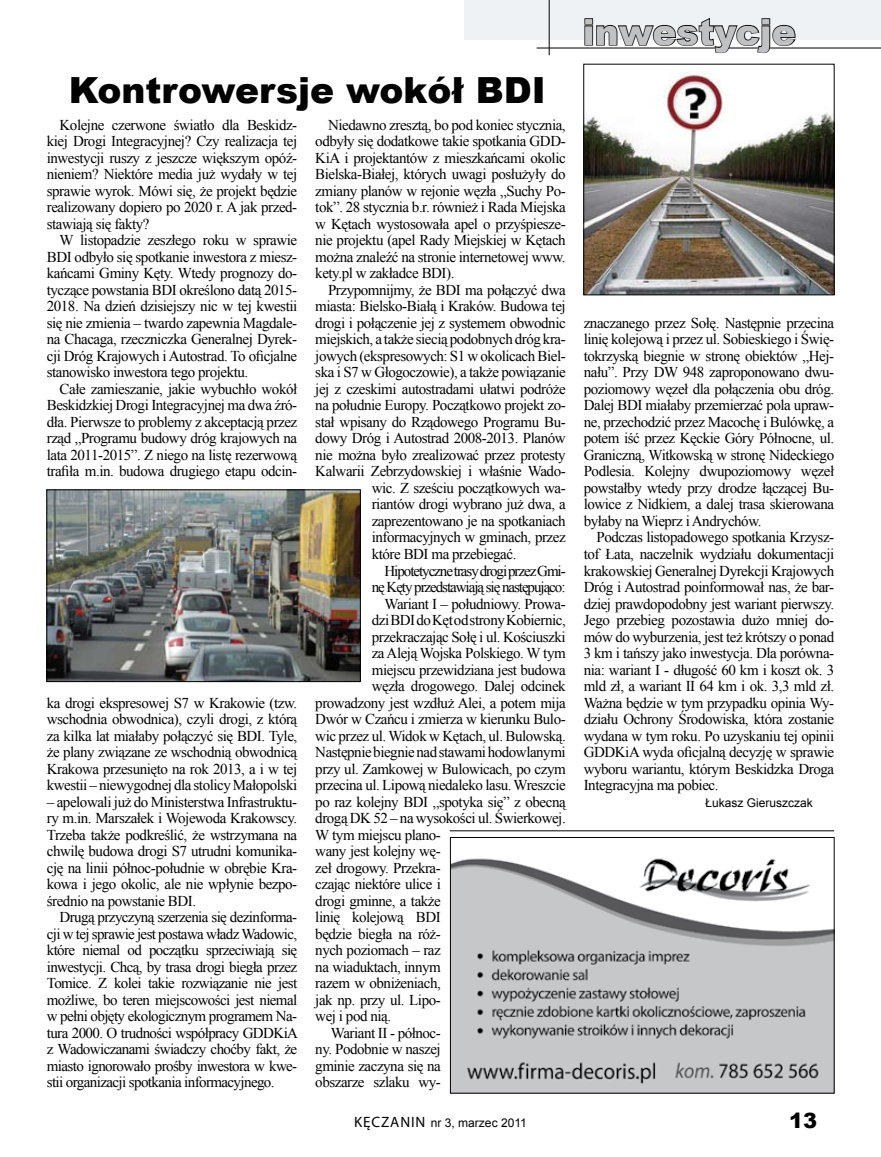
<style>
.page{position:relative;width:881px;height:1157px;background:#fff}
.page>*{position:absolute;margin:0;border:0;box-sizing:border-box;transform-origin:0 0}
.t1{font:900 36px "Arial";color:#000}
.t2{font:900 36px "Arial";color:#c0c1c2}
.t3{font:900 21px "Arial";color:#000}
.t4{font:15px/16.5px "Times New Roman";letter-spacing:-.03em;color:#000;text-align:justify}
.t5{font:15px "Times New Roman";letter-spacing:-.07em;color:#000}
.t6{font:12px "Arial";color:#000}
.s1{font-family:"Myriad Pro";font-size:15px}
</style>
<div class="page">
<div style="left:464px;top:0;width:416px;height:39px;background:#eef2f4"></div>
<hr style="left:548px;top:0;width:1px;height:55px;background:#000">
<hr style="left:536px;top:48px;width:344px;height:1px;background:#000">
<img style="left:452px;top:858px;width:380px;height:233px">
<div style="left:450px;top:837px;width:384px;height:256px;border:1px solid #000"></div>
<svg style="left:583px;top:17px;width:213px;height:37px"></svg>
<img style="left:585px;top:72px;width:247px;height:221px">
<div style="left:583px;top:64px;width:251px;height:231px;border:1px solid #000"></div>
<img style="left:48px;top:491px;width:310px;height:189px">
<div style="left:46px;top:489px;width:314px;height:193px;border:1px solid #000"></div>
<hr style="left:449px;top:830px;width:384px;height:1px;background:#000">
<h1 class="t1" style="left:69px;top:63px;width:478px">Kontrowersje wokół BDI</h1>
<p class="t4" style="left:47px;top:116px;width:252px;text-indent:13px">Kolejne czerwone światło dla Beskidz&shy;kiej Drogi Integracyjnej? Czy realizacja tej inwestycji ruszy z jeszcze większym opóź&shy;nieniem? Niektóre media już wydały w tej sprawie wyrok. Mówi się, że projekt będzie realizowany dopiero po 2020 r. A jak przed&shy;stawiają się fakty?</p>
<p class="t4" style="left:47px;top:232px;width:252px;text-indent:13px">W listopadzie zeszłego roku w sprawie BDI odbyło się spotkanie inwestora z miesz&shy;kańcami Gminy Kęty. Wtedy prognozy do&shy;tyczące powstania BDI określono datą 2015- 2018. Na dzień dzisiejszy nic w tej kwestii się nie zmienia – twardo zapewnia Magdale&shy;na Chacaga, rzeczniczka Generalnej Dyrek&shy;cji Dróg Krajowych i Autostrad. To oficjalne stanowisko inwestora tego projektu.</p>
<p class="t4" style="left:47px;top:380px;width:252px;text-indent:13px">Całe zamieszanie, jakie wybuchło wokół Beskidzkiej Drogi Integracyjnej ma dwa źró&shy;dła. Pierwsze to problemy z akceptacją przez rząd „Programu budowy dróg krajowych na lata 2011-2015”. Z niego na listę rezerwową trafiła m.in. budowa drugiego etapu odcin-</p>
<p class="t4" style="left:47px;top:694px;width:252px">ka drogi ekspresowej S7 w Krakowie (tzw. wschodnia obwodnica), czyli drogi, z którą za kilka lat miałaby połączyć się BDI. Tyle, że plany związane ze wschodnią obwodnicą Krakowa przesunięto na rok 2013, a i w tej kwestii – niewygodnej dla stolicy Małopolski</p>
<p class="t4" style="left:47px;top:793px;width:252px">– apelowali już do Ministerstwa Infrastruktu&shy;ry m.in. Marszałek i Wojewoda Krakowscy.<br>Trzeba także podkreślić, że wstrzymana na chwilę budowa drogi S7 utrudni komunika&shy;cję na linii północ-południe w obrębie Kra&shy;kowa i jego okolic, ale nie wpłynie bezpo&shy;średnio na powstanie BDI.</p>
<p class="t4" style="left:47px;top:908px;width:253px;text-indent:13px">Drugą przyczyną szerzenia się dezinforma&shy;cji w tej sprawie jest postawa władz Wadowic, które niemal od początku sprzeciwiają się inwestycji. Chcą, by trasa drogi biegła przez Tomice. Z kolei takie rozwiązanie nie jest możliwe, bo teren miejscowości jest niemal w pełni objęty ekologicznym programem Na&shy;tura 2000. O trudności współpracy GDDKiA z Wadowiczanami świadczy choćby fakt, że miasto ignorowało prośby inwestora w kwe&shy;stii organizacji spotkania informacyjnego.</p>
<p class="t4" style="left:315px;top:116px;width:252px;text-indent:13px">Niedawno zresztą, bo pod koniec stycznia, odbyły się dodatkowe takie spotkania GDD-KiA i projektantów z mieszkańcami okolic Bielska-Białej, których uwagi posłużyły do zmiany planów w rejonie węzła „Suchy Po&shy;tok”. 28 stycznia b.r. również i Rada Miejska w Kętach wystosowała apel o przyśpiesze&shy;nie projektu (apel Rady Miejskiej w Kętach można znaleźć na stronie internetowej www. kety.pl w zakładce BDI).</p>
<p class="t4" style="left:328px;top:281px;width:239px">Przypomnijmy, że BDI ma połączyć dwa</p>
<p class="t4" style="left:315px;top:298px;width:252px">miasta: Bielsko-Białą i Kraków. Budowa tej</p>
<p class="t4" style="left:315px;top:314px;width:252px">drogi i połączenie jej z systemem obwodnic</p>
<p class="t4" style="left:315px;top:331px;width:252px">miejskich, a także siecią podobnych dróg kra-</p>
<p class="t4" style="left:315px;top:347px;width:252px">jowych (ekspresowych: S1 w okolicach Biel-</p>
<p class="t4" style="left:315px;top:364px;width:252px">ska i S7 w Głogoczowie), a także powiązanie</p>
<p class="t4" style="left:315px;top:380px;width:252px">jej z czeskimi autostradami ułatwi podróże</p>
<p class="t4" style="left:315px;top:397px;width:252px">na południe Europy. Początkowo projekt zo-</p>
<p class="t4" style="left:315px;top:413px;width:252px">stał wpisany do Rządowego Programu Bu-</p>
<p class="t4" style="left:315px;top:430px;width:252px">dowy Dróg i Autostrad 2008-2013. Planów</p>
<p class="t4" style="left:315px;top:446px;width:252px">nie można było zrealizować przez protesty</p>
<p class="t4" style="left:315px;top:463px;width:252px">Kalwarii Zebrzydowskiej i właśnie Wado-</p>
<p class="t4" style="left:371px;top:479px;width:195px">wic. Z sześciu początkowych wa-</p>
<p class="t4" style="left:371px;top:496px;width:195px">riantów drogi wybrano już dwa, a</p>
<p class="t4" style="left:371px;top:512px;width:195px">zaprezentowano je na spotkaniach</p>
<p class="t4" style="left:371px;top:529px;width:195px">informacyjnych w gminach, przez</p>
<p class="t4" style="left:371px;top:545px;width:146px">które BDI ma przebiegać.</p>
<p class="t5" style="left:384px;top:560px;width:183px">Hipotetyczne trasy drogi przez Gmi-</p>
<p class="t5" style="left:371px;top:577px;width:195px">nę Kęty przedstawiają się następująco:</p>
<p class="t4" style="left:384px;top:595px;width:183px">Wariant I – południowy. Prowa-</p>
<p class="t4" style="left:371px;top:611px;width:195px">dzi BDI do Kęt od strony Kobiernic,</p>
<p class="t4" style="left:371px;top:628px;width:195px">przekraczając Sołę i ul. Kościuszki</p>
<p class="t4" style="left:371px;top:644px;width:195px">za Aleją Wojska Polskiego. W tym</p>
<p class="t4" style="left:371px;top:661px;width:195px">miejscu przewidziana jest budowa</p>
<p class="t4" style="left:371px;top:677px;width:195px">węzła drogowego. Dalej odcinek</p>
<p class="t4" style="left:315px;top:694px;width:252px">prowadzony jest wzdłuż Alei, a potem mija</p>
<p class="t4" style="left:315px;top:710px;width:252px">Dwór w Czańcu i zmierza w kierunku Bulo-</p>
<p class="t4" style="left:315px;top:727px;width:252px">wic przez ul. Widok w Kętach, ul. Bulowską.</p>
<p class="t4" style="left:315px;top:743px;width:252px">Następnie biegnie nad stawami hodowlanymi</p>
<p class="t4" style="left:315px;top:760px;width:252px">przy ul. Zamkowej w Bulowicach, po czym</p>
<p class="t4" style="left:315px;top:776px;width:252px">przecina ul. Lipową niedaleko lasu. Wreszcie</p>
<p class="t4" style="left:315px;top:793px;width:252px">po raz kolejny BDI „spotyka się” z obecną</p>
<p class="t4" style="left:315px;top:809px;width:252px">drogą DK 52 – na wysokości ul. Świerkowej.</p>
<p class="t4" style="left:315px;top:826px;width:127px">W tym miejscu plano-</p>
<p class="t4" style="left:315px;top:842px;width:127px">wany jest kolejny wę-</p>
<p class="t4" style="left:315px;top:859px;width:127px">zeł drogowy. Przekra-</p>
<p class="t4" style="left:315px;top:875px;width:127px">czając niektóre ulice i</p>
<p class="t4" style="left:315px;top:892px;width:127px">drogi gminne, a także</p>
<p class="t4" style="left:315px;top:908px;width:127px">linię kolejową BDI</p>
<p class="t4" style="left:315px;top:925px;width:127px">będzie biegła na róż-</p>
<p class="t4" style="left:315px;top:941px;width:127px">nych poziomach – raz</p>
<p class="t4" style="left:315px;top:958px;width:127px">na wiaduktach, innym</p>
<p class="t4" style="left:315px;top:974px;width:127px">razem w obniżeniach,</p>
<p class="t4" style="left:315px;top:991px;width:127px">jak np. przy ul. Lipo-</p>
<p class="t4" style="left:315px;top:1007px;width:77px">wej i pod nią.</p>
<p class="t4" style="left:331px;top:1024px;width:111px">Wariant II - północ-</p>
<p class="t4" style="left:315px;top:1040px;width:127px">ny. Podobnie w naszej</p>
<p class="t4" style="left:315px;top:1057px;width:127px">gminie zaczyna się na</p>
<p class="t4" style="left:315px;top:1073px;width:127px">obszarze szlaku wy-</p>
<h1 class="t2" style="left:582px;top:6px;width:214px">inwestycje</h1>
<p class="t4" style="left:583px;top:314px;width:252px">znaczanego przez Sołę. Następnie przecina linię kolejową i przez ul. Sobieskiego i Świę&shy;tokrzyską biegnie w stronę obiektów „Hej&shy;nału”. Przy DW 948 zaproponowano dwu&shy;poziomowy węzeł dla połączenia obu dróg.<br>Dalej BDI miałaby przemierzać pola upraw&shy;ne, przechodzić przez Macochę i Bulówkę, a potem iść przez Kęckie Góry Północne, ul.<br>Graniczną, Witkowską w stronę Nideckiego Podlesia. Kolejny dwupoziomowy węzeł powstałby wtedy przy drodze łączącej Bu&shy;lowice z Nidkiem, a dalej trasa skierowana byłaby na Wieprz i Andrychów.</p>
<p class="t4" style="left:583px;top:529px;width:252px;text-indent:13px">Podczas listopadowego spotkania Krzysz&shy;tof Łata, naczelnik wydziału dokumentacji krakowskiej Generalnej Dyrekcji Krajowych Dróg i Autostrad poinformował nas, że bar&shy;dziej prawdopodobny jest wariant pierwszy.<br>Jego przebieg pozostawia dużo mniej do&shy;mów do wyburzenia, jest też krótszy o ponad 3 km i tańszy jako inwestycja. Dla porówna&shy;nia: wariant I - długość 60 km i koszt ok. 3 mld zł, a wariant II 64 km i ok. 3,3 mld zł.<br>Ważna będzie w tym przypadku opinia Wy&shy;działu Ochrony Środowiska, która zostanie wydana w tym roku. Po uzyskaniu tej opinii GDDKiA wyda oficjalną decyzję w sprawie wyboru wariantu, którym Beskidzka Droga Integracyjna ma pobiec.</p>
<p class="t6" style="left:705px;top:794px;width:109px">Łukasz Gieruszczak</p>
<p class="t6" style="left:354px;top:1115px;width:174px"><span class="s1">KĘCZANIN</span> nr 3, marzec 2011</p>
<h2 class="t3" style="left:788px;top:1105px;width:30px">13</h2>
</div>
